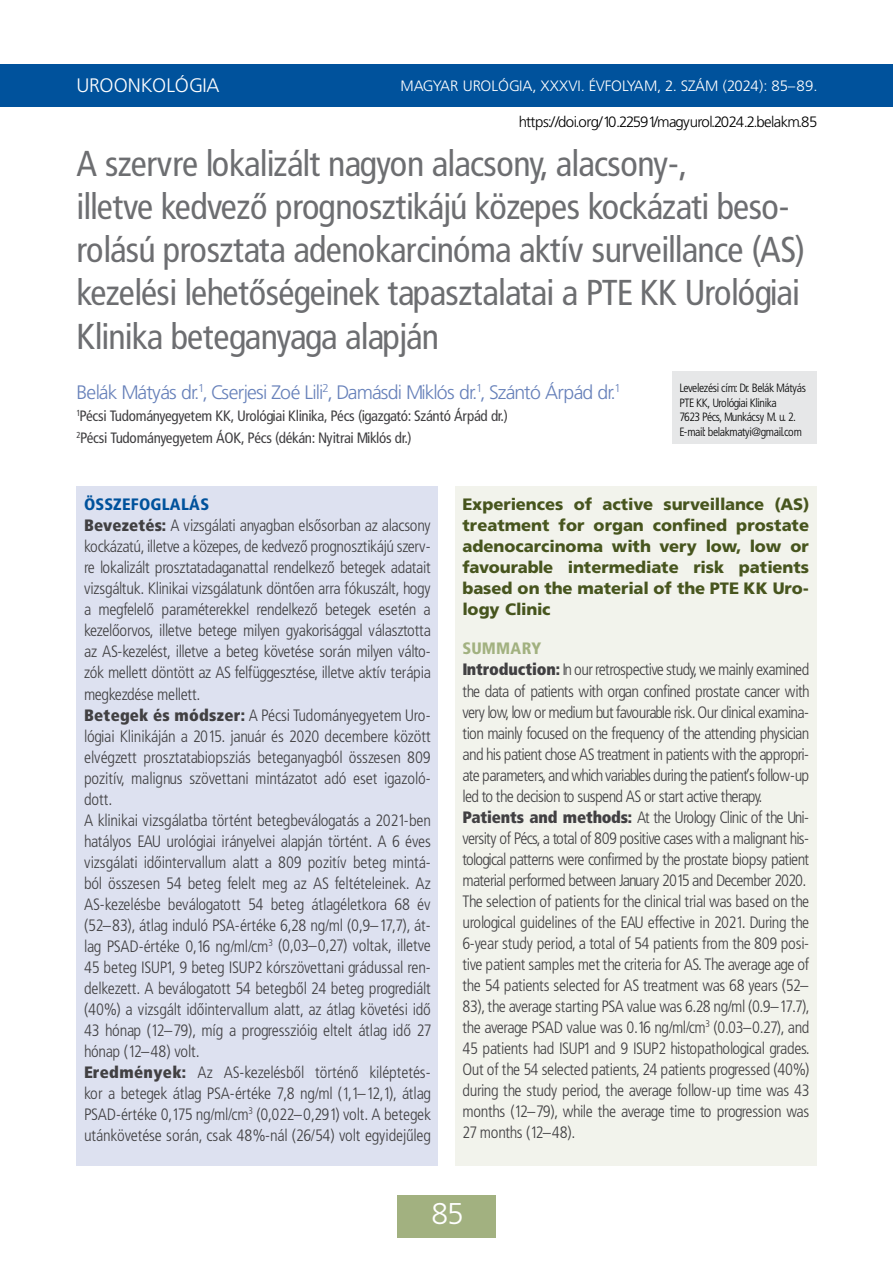
<style>
.page{position:relative;width:893px;height:1263px;background:#fff}
.page>*{position:absolute;margin:0;border:0;box-sizing:border-box;transform-origin:0 0}
.t1{font:36px/43.2px "Frutiger Cn PFL";color:#6d6e71}
.t2{font:30px "Frutiger Lt PFL";color:#fff}
.t3{font:19.5px "Frutiger Lt PFL";color:#6781ba}
.t4{font:19.5px "Frutiger Lt PFL";letter-spacing:.04em;color:#fff}
.t5{font:16.5px/21px "Frutiger Lt Cn PFL";letter-spacing:.01em;color:#414042}
.t6{font:16.5px/21px "Frutiger Lt Cn PFL";letter-spacing:-.01em;color:#414042}
.t7{font:16.5px/21px "Frutiger Blk PFL";letter-spacing:.01em;color:#47551e;text-align:justify}
.t8{font:16.5px "Frutiger Blk Cn PFL";letter-spacing:.03em;color:#00529c}
.t9{font:16.5px "Frutiger Blk Cn PFL";letter-spacing:.03em;color:#a2b180}
.t10{font:15px/22.2px "Frutiger Cn PFL";color:#414042}
.t11{font:15px "Frutiger Lt PFL";color:#000}
.t12{font:15px "Frutiger Lt PFL";letter-spacing:.04em;color:#fff}
.t13{font:12px/14.4px "Frutiger Lt Cn PFL";color:#000}
.s1{font-family:"Frutiger X Blk Cn PFL"}
</style>
<div class="page">
<div style="left:0;top:64px;width:893px;height:42px;background:#00529c"></div>
<div style="left:398px;top:1195px;width:98px;height:42px;background:#a2b180"></div>
<div style="left:672px;top:371px;width:144px;height:72px;background:#e6e7e8"></div>
<div style="left:77px;top:486px;width:361px;height:679px;background:#dde1f0"></div>
<div style="left:455px;top:486px;width:361px;height:679px;background:#f2f3ec"></div>
<p class="t4" style="left:77px;top:75px;width:144px">UROONKOLÓGIA</p>
<p class="t12" style="left:401px;top:77px;width:417px">MAGYAR UROLÓGIA, XXXVI. ÉVFOLYAM, 2. SZÁM (2024): 85–89.</p>
<p class="t11" style="left:519px;top:113px;width:299px">https://doi.org/10.22591/magyurol.2024.2.belakm.85</p>
<p class="t1" style="left:77px;top:142px;width:729px">A szervre lokalizált nagyon alacsony, alacsony-,<br>illetve kedvező prognosztikájú közepes kockázati beso&shy;rolású prosztata adenokarcinóma aktív surveillance (AS) kezelési lehetőségeinek tapasztalatai a PTE KK Urológiai Klinika beteganyaga alapján</p>
<p class="t3" style="left:77px;top:381px;width:544px">Belák Mátyás dr.<sup>1</sup>, Cserjesi Zoé Lili<sup>2</sup>, Damásdi Miklós dr.<sup>1</sup>, Szántó Árpád dr.<sup>1</sup></p>
<p class="t10" style="left:77px;top:405px;width:432px"><sup>1</sup>Pécsi Tudományegyetem KK, Urológiai Klinika, Pécs (igazgató: Szántó Árpád dr.)<br><sup>2</sup>Pécsi Tudományegyetem ÁOK, Pécs (dékán: Nyitrai Miklós dr.)</p>
<p class="t13" style="left:679px;top:381px;width:128px">Levelezési cím: Dr. Belák Mátyás<br>PTE KK, Urológiai Klinika<br>7623 Pécs, Munkácsy M. u. 2.<br>E-mail: belakmatyi@gmail.com</p>
<p class="t8" style="left:84px;top:495px;width:126px">ÖSSZEFOGLALÁS</p>
<p class="t5" style="left:84px;top:515px;width:348px"><span class="s1">Bevezetés:</span> A vizsgálati anyagban elsősorban az alacsony kockázatú, illetve a közepes, de kedvező prognosztikájú szerv&shy;re lokalizált prosztatadaganattal rendelkező betegek adatait vizsgáltuk. Klinikai vizsgálatunk döntően arra fókuszált, hogy a megfelelő paraméterekkel rendelkező betegek esetén a kezelőorvos, illetve betege milyen gyakorisággal választotta az AS-kezelést, illetve a beteg követése során milyen válto&shy;zók mellett döntött az AS felfüggesztése, illetve aktív terápia megkezdése mellett.<br><span class="s1">Betegek és módszer:</span> A Pécsi Tudományegyetem Uro&shy;lógiai Klinikáján a 2015. január és 2020 decembere között elvégzett prosztatabiopsziás beteganyagból összesen 809 pozitív, malignus szövettani mintázatot adó eset igazoló&shy;dott.<br>A klinikai vizsgálatba történt betegbeválogatás a 2021-ben hatályos EAU urológiai irányelvei alapján történt. A 6 éves vizsgálati időintervallum alatt a 809 pozitív beteg mintá&shy;ból összesen 54 beteg felelt meg az AS feltételeinek. Az AS-kezelésbe beválogatott 54 beteg átlagéletkora 68 év (52–83), átlag induló PSA-értéke 6,28 ng/ml (0,9–17,7), át&shy;lag PSAD-értéke 0,16 ng/ml/cm<sup>3</sup> (0,03–0,27) voltak, illetve 45 beteg ISUP1, 9 beteg ISUP2 kórszövettani grádussal ren&shy;delkezett. A beválogatott 54 betegből 24 beteg progrediált (40%) a vizsgált időintervallum alatt, az átlag követési idő 43 hónap (12–79), míg a progresszióig eltelt átlag idő 27 hónap (12–48) volt.<br><span class="s1">Eredmények:</span> Az AS-kezelésből történő kiléptetés&shy;kor a betegek átlag PSA-értéke 7,8 ng/ml (1,1–12,1), átlag PSAD-értéke 0,175 ng/ml/cm<sup>3</sup> (0,022–0,291) volt. A betegek utánkövetése során, csak 48%-nál (26/54) volt egyidejűleg</p>
<p class="t7" style="left:462px;top:494px;width:348px">Experiences of active surveillance (AS) treatment for organ confined prostate adenocarcinoma with very low, low or favourable intermediate risk patients based on the material of the PTE KK Uro&shy;logy Clinic</p>
<p class="t9" style="left:462px;top:639px;width:80px">SUMMARY</p>
<p class="t6" style="left:462px;top:659px;width:348px"><span class="s1">Introduction:</span> In our retrospective study, we mainly examined the data of patients with organ confined prostate cancer with very low, low or medium but favourable risk. Our clinical examina&shy;tion mainly focused on the frequency of the attending physician and his patient chose AS treatment in patients with the appropri&shy;ate parameters, and which variables during the patient’s follow-up led to the decision to suspend AS or start active therapy.<br><span class="s1">Patients and methods:</span> At the Urology Clinic of the Uni&shy;versity of Pécs, a total of 809 positive cases with a malignant his&shy;tological patterns were confirmed by the prostate biopsy patient material performed between January 2015 and December 2020.<br>The selection of patients for the clinical trial was based on the urological guidelines of the EAU effective in 2021. During the 6-year study period, a total of 54 patients from the 809 posi&shy;tive patient samples met the criteria for AS. The average age of the 54 patients selected for AS treatment was 68 years (52– 83), the average starting PSA value was 6.28 ng/ml (0.9–17.7), the average PSAD value was 0.16 ng/ml/cm<sup>3</sup> (0.03–0.27), and 45 patients had ISUP1 and 9 ISUP2 histopathological grades.<br>Out of the 54 selected patients, 24 patients progressed (40%) during the study period, the average follow-up time was 43 months (12–79), while the average time to progression was 27 months (12–48).</p>
<h2 class="t2" style="left:431px;top:1197px;width:32px">85</h2>
</div>
